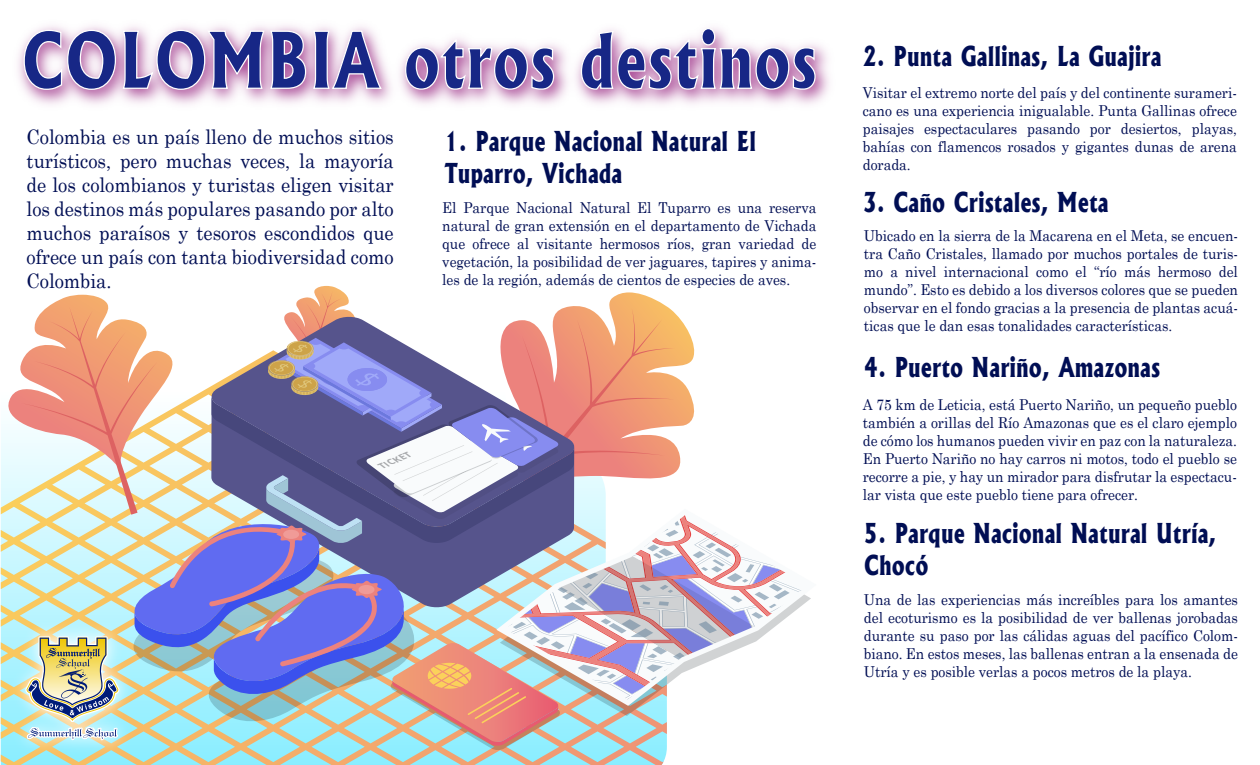
<style>
.page{position:relative;width:1260px;height:765px;background:#fff}
.page>*{position:absolute;margin:0;border:0;box-sizing:border-box;transform-origin:0 0}
.t1{font:800 74.62px "Albertus";letter-spacing:.03em;color:#172786;scale:.78 1}
.t2{font:800 26.25px/31.5px "Albertus";letter-spacing:.03em;color:#000e54;scale:.78 1}
.t3{font:20px/24px "Century Schoolbook";color:#000e54;text-align:justify;scale:.92 1}
.t4{font:15px/18px "Century Schoolbook";color:#000e54;text-align:justify;scale:.92 1}
.t5{font:italic 700 8.5px "Open Sans";color:#a7a9ac;scale:1.15 1}
</style>
<div class="page">
<svg style="left:1px;top:750px;width:666px;height:15px;background:#afd5cd"></svg>
<img style="left:3px;top:750px;width:139px;height:12px">
<svg style="left:0;top:286px;width:811px;height:464px"></svg>
<img style="left:18px;top:25px;width:812px;height:80px">
<svg style="left:23px;top:29px;width:360px;height:62px;background:#d8aed0"></svg>
<svg style="left:404px;top:37px;width:151px;height:53px"></svg>
<svg style="left:580px;top:27px;width:236px;height:64px"></svg>
<h1 class="t1" style="left:22px;top:13px;width:1020px">COLOMBIA otros destinos</h1>
<p class="t3" style="left:27px;top:123px;width:401px">Colombia es un país lleno de muchos sitios turísticos, pero muchas veces, la mayoría de los colombianos y turistas eligen visitar los destinos más populares pasando por alto muchos paraísos y tesoros escondidos que ofrece un país con tanta biodiversidad como Colombia.</p>
<h2 class="t2" style="left:445px;top:126px;width:400px">1. Parque Nacional Natural El<br>Tuparro, Vichada</h2>
<p class="t4" style="left:442px;top:197px;width:408px">El Parque Nacional Natural El Tuparro es una reserva natural de gran extensión en el departamento de Vichada que ofrece al visitante hermosos ríos, gran variedad de vegetación, la posibilidad de ver jaguares, tapires y anima&shy;les de la región, además de cientos de especies de aves.</p>
<p class="t5" style="left:379px;top:461px;width:30px;rotate:-23deg">TICKET</p>
<h2 class="t2" style="left:863px;top:41px;width:384px">2. Punta Gallinas, La Guajira</h2>
<p class="t4" style="left:863px;top:83px;width:408px">Visitar el extremo norte del país y del continente surameri&shy;cano es una experiencia inigualable. Punta Gallinas ofrece paisajes espectaculares pasando por desiertos, playas, bahías con flamencos rosados y gigantes dunas de arena dorada.</p>
<h2 class="t2" style="left:863px;top:187px;width:316px">3. Caño Cristales, Meta</h2>
<p class="t4" style="left:864px;top:225px;width:408px">Ubicado en la sierra de la Macarena en el Meta, se encuen&shy;tra Caño Cristales, llamado por muchos portales de turis&shy;mo a nivel internacional como el “río más hermoso del mundo”. Esto es debido a los diversos colores que se pueden observar en el fondo gracias a la presencia de plantas acuá&shy;ticas que le dan esas tonalidades características.</p>
<h2 class="t2" style="left:864px;top:351px;width:381px">4. Puerto Nariño, Amazonas</h2>
<p class="t4" style="left:863px;top:394px;width:408px">A 75 km de Leticia, está Puerto Nariño, un pequeño pueblo también a orillas del Río Amazonas que es el claro ejemplo de cómo los humanos pueden vivir en paz con la naturaleza.<br>En Puerto Nariño no hay carros ni motos, todo el pueblo se recorre a pie, y hay un mirador para disfrutar la espectacu&shy;lar vista que este pueblo tiene para ofrecer.</p>
<h2 class="t2" style="left:864px;top:518px;width:453px">5. Parque Nacional Natural Utría,<br>Chocó</h2>
<p class="t4" style="left:864px;top:589px;width:408px">Una de las experiencias más increíbles para los amantes del ecoturismo es la posibilidad de ver ballenas jorobadas durante su paso por las cálidas aguas del pacífico Colom&shy;biano. En estos meses, las ballenas entran a la ensenada de Utría y es posible verlas a pocos metros de la playa.</p>
</div>
